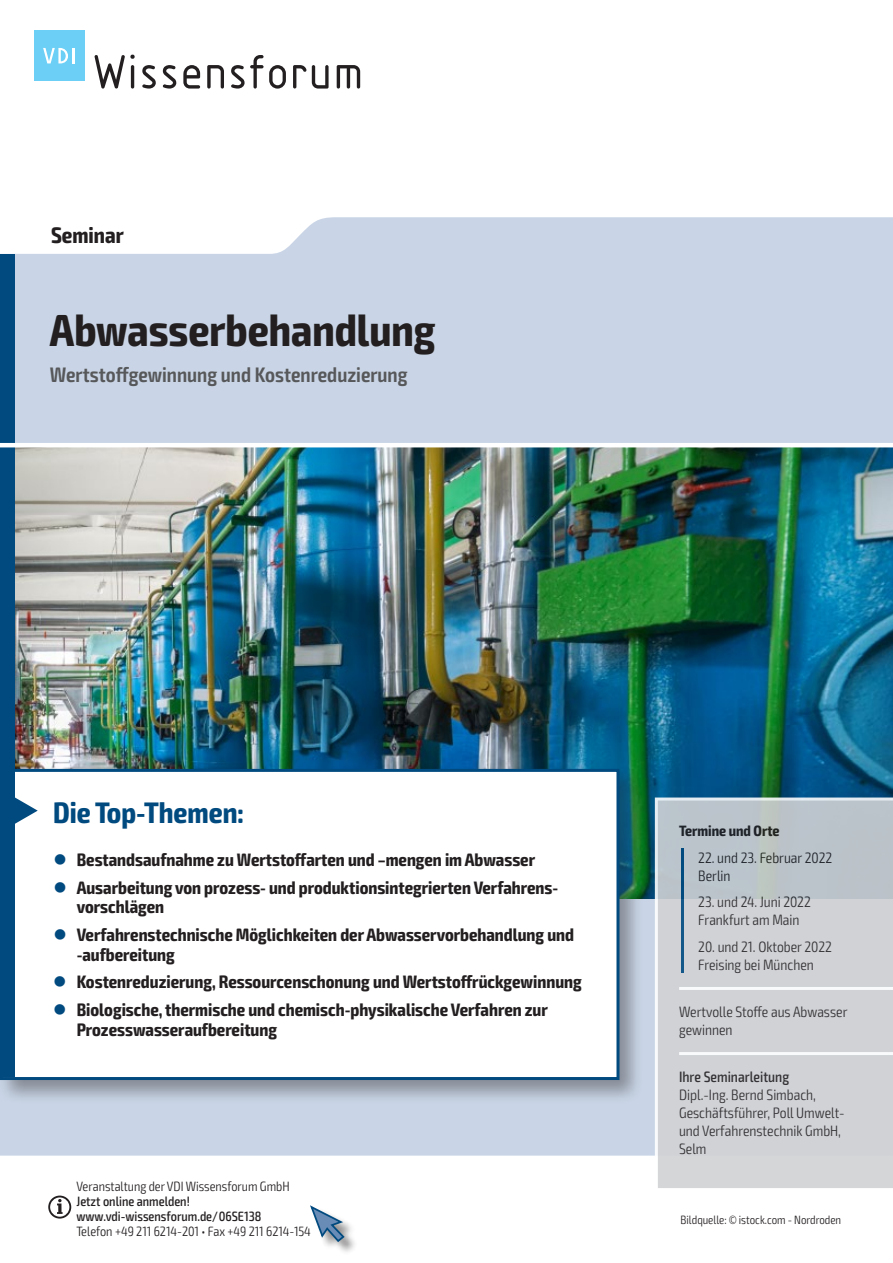
<style>
.page{position:relative;width:893px;height:1263px;background:#fff}
.page>*{position:absolute;margin:0;border:0;box-sizing:border-box;transform-origin:0 0}
.t1{font:700 condensed 45px "Exo 2";color:#231f20}
.t2{font:700 condensed 29.7px "Exo 2";color:#004a7f}
.t3{font:700 condensed 22.5px "Exo 2";color:#231f20}
.t4{font:600 condensed 21px "Exo 2";color:#57585a}
.t5{font:700 condensed 18px/19.5px "Exo 2";color:#231f20}
.t6{font:300 condensed 15px/18px "Exo 2";color:#231f20}
.t7{font:500 condensed 15px "Exo 2";color:#231f20}
.t8{font:700 condensed 15px "Exo 2";color:#231f20}
.t9{font:300 condensed 13.5px "Exo 2";color:#231f20}
.t10{font:500 condensed 13.5px/15px "Exo 2";color:#231f20}
.t11{font:300 condensed 12px "Exo 2";color:#231f20}
.s1{color:#004a7f}
</style>
<div class="page">
<div style="left:0;top:217px;width:893px;height:938px;background:#c9d5e6"></div>
<img style="left:14px;top:447px;width:879px;height:451px">
<div style="left:0;top:765px;width:644px;height:340px;background:#231f20;opacity:.4"></div>
<div style="left:2px;top:770px;width:616px;height:308px;background:#fff"></div>
<div style="left:3px;top:772px;width:11px;height:305px;background:#004a7f"></div>
<div style="left:0;top:769px;width:619px;height:311px;border:3px solid #004a7f"></div>
<svg style="left:14px;top:796px;width:24px;height:29px"></svg>
<div style="left:0;top:254px;width:14px;height:519px;background:#004a7f"></div>
<div style="left:311px;top:1206px;width:47px;height:49px;background:#231f20;opacity:.5"></div>
<svg style="left:310px;top:1205px;width:36px;height:38px"></svg>
<hr style="left:0;top:443px;width:893px;height:4px;background:#fff">
<svg style="left:655px;top:797px;width:238px;height:391px"></svg>
<svg style="left:48px;top:1195px;width:23px;height:23px"></svg>
<svg style="left:94px;top:54px;width:41px;height:35px"></svg>
<svg style="left:142px;top:65px;width:14px;height:24px"></svg>
<svg style="left:163px;top:65px;width:13px;height:24px"></svg>
<svg style="left:183px;top:65px;width:17px;height:24px"></svg>
<svg style="left:207px;top:65px;width:17px;height:24px"></svg>
<svg style="left:231px;top:55px;width:55px;height:34px"></svg>
<svg style="left:293px;top:65px;width:36px;height:24px"></svg>
<svg style="left:337px;top:65px;width:23px;height:24px"></svg>
<div style="left:34px;top:30px;width:50px;height:51px;background:#6bcff6"></div>
<svg style="left:43px;top:48px;width:31px;height:15px"></svg>
<p class="t3" style="left:51px;top:221px;width:74px">Seminar</p>
<h1 class="t1" style="left:50px;top:303px;width:387px">Abwasserbehandlung</h1>
<p class="t4" style="left:50px;top:362px;width:359px">Wertstoffgewinnung und Kostenreduzierung</p>
<h2 class="t2" style="left:53px;top:794px;width:192px">Die Top-Themen:</h2>
<p class="t5" style="left:53px;top:850px;width:483px"><span class="s1">●</span> Bestandsaufnahme zu Wertstoffarten und –mengen im Abwasser</p>
<p class="t5" style="left:77px;top:878px;width:483px;text-indent:-23px"><span class="s1">●</span> Ausarbeitung von prozess- und produktionsintegrierten Verfahrens&shy;vorschlägen</p>
<p class="t5" style="left:77px;top:925px;width:499px;text-indent:-23px"><span class="s1">●</span> Verfahrenstechnische Möglichkeiten der Abwasservorbehandlung und -aufbereitung</p>
<p class="t5" style="left:53px;top:973px;width:530px"><span class="s1">●</span> Kostenreduzierung, Ressourcenschonung und Wertstoffrückgewinnung</p>
<p class="t5" style="left:77px;top:1000px;width:473px;text-indent:-23px"><span class="s1">●</span> Biologische, thermische und chemisch-physikalische Verfahren zur<br>Prozesswasseraufbereitung</p>
<p class="t9" style="left:77px;top:1178px;width:215px">Veranstaltung der VDI Wissensforum GmbH</p>
<p class="t10" style="left:77px;top:1194px;width:187px">Jetzt online anmelden! www.vdi-wissensforum.de/06SE138</p>
<p class="t9" style="left:77px;top:1223px;width:236px">Telefon +49 211 6214-201 • Fax +49 211 6214-154</p>
<p class="t8" style="left:679px;top:822px;width:102px">Termine und Orte</p>
<p class="t6" style="left:698px;top:849px;width:136px">22. und 23. Februar 2022<br>Berlin</p>
<p class="t6" style="left:698px;top:893px;width:114px">23. und 24. Juni 2022<br>Frankfurt am Main</p>
<p class="t6" style="left:698px;top:938px;width:135px">20. und 21. Oktober 2022<br>Freising bei München</p>
<p class="t6" style="left:679px;top:1003px;width:170px">Wertvolle Stoffe aus Abwasser gewinnen</p>
<p class="t7" style="left:679px;top:1068px;width:112px">Ihre Seminarleitung</p>
<p class="t6" style="left:679px;top:1086px;width:167px">Dipl.-Ing. Bernd Simbach,<br>Geschäftsführer, Poll Umwelt&shy;und Verfahrenstechnik GmbH,<br>Selm</p>
<p class="t11" style="left:681px;top:1212px;width:162px">Bildquelle: © istock.com - Nordroden</p>
</div>
